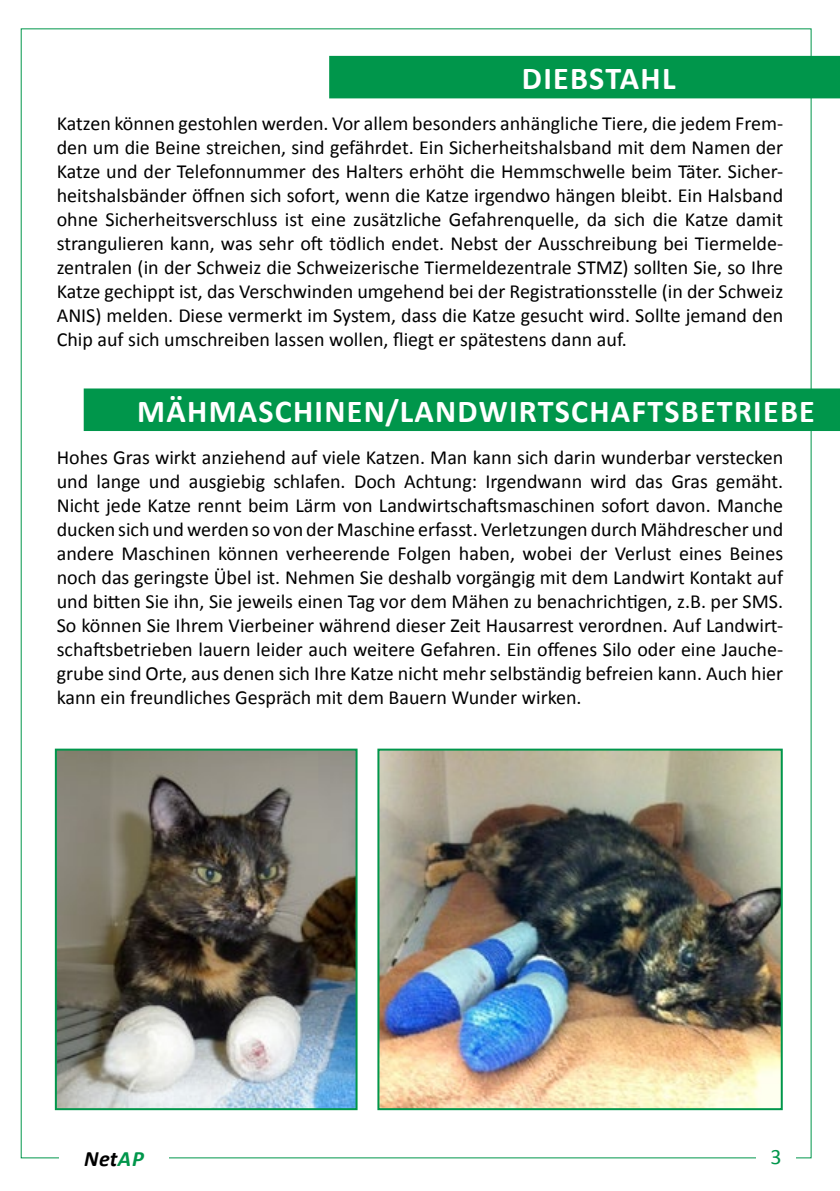
<style>
.page{position:relative;width:840px;height:1191px;background:#fff}
.page>*{position:absolute;margin:0;border:0;box-sizing:border-box;transform-origin:0 0}
.t1{font:700 32px "Calibri";letter-spacing:.04em;color:#fff}
.t2{font:italic 700 22px "Calibri";letter-spacing:.02em;color:#000}
.t3{font:22px "Calibri";color:#00964b}
.t4{font:20px/24px "Calibri";color:#000;text-align:justify}
.s1{color:#00964b}
</style>
<div class="page">
<div style="left:329px;top:56px;width:510px;height:42px;background:#00964b"></div>
<div style="left:84px;top:388px;width:755px;height:43px;background:#00964b"></div>
<img style="left:380px;top:751px;width:399px;height:356px">
<div style="left:377px;top:748px;width:405px;height:362px;border:2px solid #00964b"></div>
<img style="left:58px;top:751px;width:296px;height:356px">
<div style="left:55px;top:748px;width:302px;height:362px;border:2px solid #00964b"></div>
<h1 class="t1" style="left:521px;top:59px;width:155px">DIEBSTAHL</h1>
<p class="t4" style="left:57px;top:110px;width:727px">Katzen können gestohlen werden. Vor allem besonders anhängliche Tiere, die jedem Frem&shy;den um die Beine streichen, sind gefährdet. Ein Sicherheitshalsband mit dem Namen der Katze und der Telefonnummer des Halters erhöht die Hemmschwelle beim Täter. Sicher&shy;heitshalsbänder öffnen sich sofort, wenn die Katze irgendwo hängen bleibt. Ein Halsband ohne Sicherheitsverschluss ist eine zusätzliche Gefahrenquelle, da sich die Katze damit strangulieren kann, was sehr oft tödlich endet. Nebst der Ausschreibung bei Tiermelde&shy;zentralen (in der Schweiz die Schweizerische Tiermeldezentrale STMZ) sollten Sie, so Ihre Katze gechippt ist, das Verschwinden umgehend bei der Registrationsstelle (in der Schweiz ANIS) melden. Diese vermerkt im System, dass die Katze gesucht wird. Sollte jemand den Chip auf sich umschreiben lassen wollen, fliegt er spätestens dann auf.</p>
<h1 class="t1" style="left:137px;top:391px;width:678px">MÄHMASCHINEN/LANDWIRTSCHAFTSBETRIEBE</h1>
<p class="t4" style="left:57px;top:444px;width:727px">Hohes Gras wirkt anziehend auf viele Katzen. Man kann sich darin wunderbar verstecken und lange und ausgiebig schlafen. Doch Achtung: Irgendwann wird das Gras gemäht.<br>Nicht jede Katze rennt beim Lärm von Landwirtschaftsmaschinen sofort davon. Manche ducken sich und werden so von der Maschine erfasst. Verletzungen durch Mähdrescher und andere Maschinen können verheerende Folgen haben, wobei der Verlust eines Beines noch das geringste Übel ist. Nehmen Sie deshalb vorgängig mit dem Landwirt Kontakt auf und bitten Sie ihn, Sie jeweils einen Tag vor dem Mähen zu benachrichtigen, z.B. per SMS.<br>So können Sie Ihrem Vierbeiner während dieser Zeit Hausarrest verordnen. Auf Landwirt&shy;schaftsbetrieben lauern leider auch weitere Gefahren. Ein offenes Silo oder eine Jauche&shy;grube sind Orte, aus denen sich Ihre Katze nicht mehr selbständig befreien kann. Auch hier kann ein freundliches Gespräch mit dem Bauern Wunder wirken.</p>
<p class="t2" style="left:84px;top:1145px;width:61px">Net<span class="s1">AP</span></p>
<p class="t3" style="left:770px;top:1143px;width:13px">3</p>
</div>
